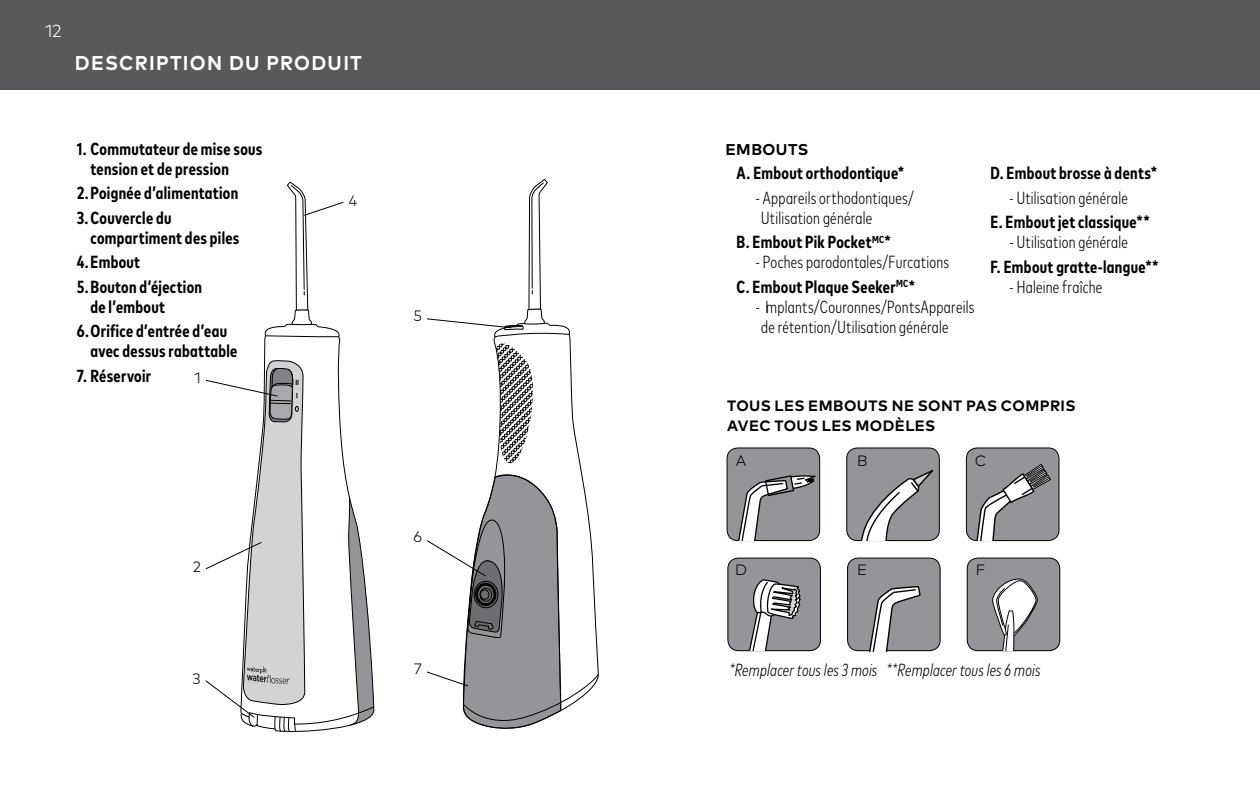
<style>
.page{position:relative;width:1260px;height:810px;background:#fff}
.page>*{position:absolute;margin:0;border:0;box-sizing:border-box;transform-origin:0 0}
.t1{font:700 20px "Mark Pro";letter-spacing:.065em;color:#fff;scale:.96 1}
.t2{font:700 condensed 17.5px/24.5px "Mark Pro";letter-spacing:.02em;color:#000}
.t3{font:300 condensed 17.5px/20px "Mark Pro";letter-spacing:.015em;color:#000}
.t4{font:italic 300 condensed 17.5px "Mark Pro";letter-spacing:.015em;color:#000}
.t5{font:300 17.5px "Mark Pro";color:#fff}
.t6{font:700 15.5px "Mark Pro";letter-spacing:.03em;color:#000}
.t7{font:700 15px/20px "Mark Pro";letter-spacing:.025em;color:#000}
.t8{font:300 15px "Mark Pro";color:#000}
</style>
<div class="page">
<div style="left:0;top:0;width:1260px;height:90px;background:#58595b"></div>
<svg style="left:287px;top:182px;width:22px;height:127px"></svg>
<svg style="left:303px;top:201px;width:41px;height:16px"></svg>
<svg style="left:205px;top:309px;width:169px;height:423px"></svg>
<svg style="left:427px;top:179px;width:143px;height:158px"></svg>
<svg style="left:426px;top:343px;width:173px;height:386px"></svg>
<div style="left:727px;top:448px;width:93px;height:93px;background:#939598;border-radius:11px"></div>
<div style="left:727px;top:448px;width:93px;height:93px;border:1px solid #000;border-radius:11px"></div>
<div style="left:847px;top:448px;width:92px;height:93px;background:#939598;border-radius:11px"></div>
<div style="left:846px;top:448px;width:94px;height:93px;border:1px solid #000;border-radius:11px"></div>
<div style="left:966px;top:448px;width:93px;height:93px;background:#939598;border-radius:11px"></div>
<div style="left:966px;top:448px;width:93px;height:93px;border:1px solid #000;border-radius:11px"></div>
<div style="left:728px;top:558px;width:92px;height:93px;background:#939598;border-radius:11px"></div>
<div style="left:728px;top:558px;width:93px;height:93px;border:1px solid #000;border-radius:11px"></div>
<div style="left:848px;top:558px;width:92px;height:93px;background:#939598;border-radius:11px"></div>
<div style="left:847px;top:558px;width:93px;height:93px;border:1px solid #000;border-radius:11px"></div>
<div style="left:967px;top:558px;width:93px;height:93px;background:#939598;border-radius:11px"></div>
<div style="left:967px;top:558px;width:93px;height:93px;border:1px solid #000;border-radius:11px"></div>
<svg style="left:732px;top:475px;width:84px;height:66px"></svg>
<svg style="left:853px;top:469px;width:81px;height:71px"></svg>
<svg style="left:975px;top:464px;width:76px;height:76px"></svg>
<svg style="left:727px;top:578px;width:75px;height:73px"></svg>
<svg style="left:867px;top:586px;width:53px;height:65px"></svg>
<svg style="left:990px;top:578px;width:48px;height:73px"></svg>
<p class="t5" style="left:45px;top:17px;width:18px">12</p>
<p class="t1" style="left:75px;top:48px;width:300px">DESCRIPTION DU PRODUIT</p>
<p class="t2" style="left:77px;top:135px;width:187px">1. Commutateur de mise sous</p>
<p class="t2" style="left:77px;top:155px;width:163px;text-align:center">tension et de pression<br>2.Poignée d’alimentation</p>
<p class="t2" style="left:91px;top:206px;width:150px;line-height:20px;text-indent:-14px">3.Couvercle du compartiment des piles</p>
<p class="t2" style="left:77px;top:249px;width:127px">4.Embout<br>5.Bouton d’éjection</p>
<p class="t2" style="left:91px;top:293px;width:76px">de l’embout</p>
<p class="t2" style="left:91px;top:320px;width:148px;line-height:20px;text-indent:-14px">6.Orifce d’entrée d’eau avec dessus rabattable</p>
<p class="t2" style="left:77px;top:362px;width:76px">7. Réservoir</p>
<p class="t8" style="left:194px;top:367px;width:8px">1</p>
<p class="t8" style="left:349px;top:189px;width:10px">4</p>
<p class="t8" style="left:413px;top:305px;width:10px">5</p>
<p class="t8" style="left:193px;top:556px;width:10px">2</p>
<p class="t8" style="left:193px;top:668px;width:10px">3</p>
<p class="t8" style="left:413px;top:525px;width:10px">6</p>
<p class="t8" style="left:414px;top:658px;width:10px">7</p>
<h6 class="t6" style="left:725px;top:138px;width:85px">EMBOUTS</h6>
<p class="t2" style="left:737px;top:160px;width:169px">A. Embout orthodontique*</p>
<p class="t2" style="left:990px;top:160px;width:168px">D. Embout brosse à dents*</p>
<p class="t3" style="left:755px;top:187px;width:160px">- Appareils orthodontiques/</p>
<p class="t3" style="left:1009px;top:187px;width:120px">- Utilisation générale</p>
<p class="t3" style="left:761px;top:207px;width:113px">Utilisation générale</p>
<p class="t2" style="left:990px;top:209px;width:161px">E. Embout jet classique**</p>
<p class="t2" style="left:737px;top:229px;width:156px">B. Embout Pik Pocket<sup>MC</sup>*</p>
<p class="t3" style="left:1009px;top:231px;width:120px">- Utilisation générale</p>
<p class="t3" style="left:755px;top:251px;width:195px">- Poches parodontales/Furcations</p>
<p class="t2" style="left:990px;top:253px;width:170px">F. Embout gratte-langue**</p>
<p class="t2" style="left:737px;top:273px;width:180px">C. Embout Plaque Seeker<sup>MC</sup>*</p>
<p class="t3" style="left:1009px;top:276px;width:95px">- Haleine fraîche</p>
<p class="t3" style="left:761px;top:296px;width:215px;text-indent:-6px">- Implants/Couronnes/PontsAppareils de rétention/Utilisation générale</p>
<p class="t7" style="left:727px;top:394px;width:350px">TOUS LES EMBOUTS NE SONT PAS COMPRIS<br>AVEC TOUS LES MODÈLES</p>
<p class="t8" style="left:736px;top:449px;width:12px">A</p>
<p class="t8" style="left:975px;top:449px;width:13px">C</p>
<p class="t8" style="left:857px;top:449px;width:12px">B</p>
<p class="t8" style="left:735px;top:558px;width:14px">D</p>
<p class="t8" style="left:857px;top:558px;width:12px">E</p>
<p class="t8" style="left:976px;top:558px;width:11px">F</p>
<p class="t4" style="left:729px;top:658px;width:313px">*Remplacer tous les 3 mois **Remplacer tous les 6 mois</p>
</div>
